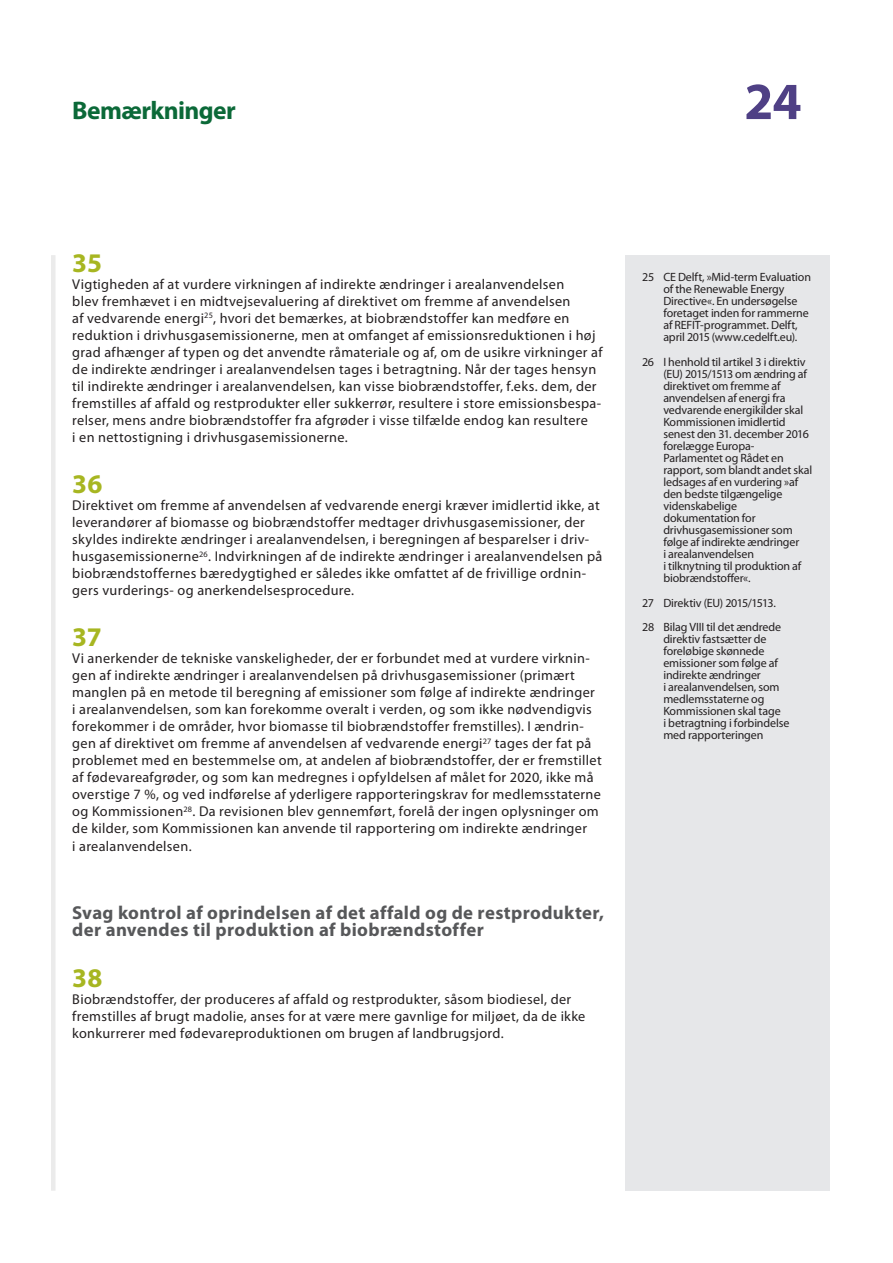
<style>
.page{position:relative;width:893px;height:1263px;background:#fff}
.page>*{position:absolute;margin:0;border:0;box-sizing:border-box;transform-origin:0 0}
.t1{font:700 52.5px "Myriad Pro";color:#4f4085}
.E_05_-_CHAP__1__TEXT{font:700 27px "Myriad Pro";color:#a7b621}
.t2{font:700 25.5px "Myriad Pro";letter-spacing:-.025em;color:#0b6938}
.E_03_-_CHAP__TITRE_A{font:700 18.75px/17px "Myriad Pro";letter-spacing:.02em;color:#57585a}
.E_05_-_CHAP__1__TEXT-2{font:14.25px/17px "Myriad Pro";letter-spacing:.025em;color:#231f20}
.E_08_-_CHAP__FOOTNOT{font:12px/12px "Myriad Pro";letter-spacing:-.01em;color:#231f20}
</style>
<div class="page">
<div style="left:51px;top:255px;width:5px;height:936px;background:#ebebeb"></div>
<div style="left:625px;top:255px;width:204px;height:936px;background:#e6e7e9"></div>
<h3 class="t2" style="left:72px;top:94px;width:165px">Bemærkninger</h3>
<h1 class="t1" style="left:744px;top:67px;width:59px">24</h1>
<p class="E_05_-_CHAP__1__TEXT" style="left:72px;top:245px;width:31px">35</p>
<p class="E_05_-_CHAP__1__TEXT-2" style="left:72px;top:276px;width:532px">Vigtigheden af at vurdere virkningen af indirekte ændringer i arealanvendelsen<br>blev fremhævet i en midtvejsevaluering af direktivet om fremme af anvendelsen<br>af vedvarende energi<sup>25</sup>, hvori det bemærkes, at biobrændstoffer kan medføre en reduktion i drivhusgasemissionerne, men at omfanget af emissionsreduktionen i høj grad afhænger af typen og det anvendte råmateriale og af, om de usikre virkninger af de indirekte ændringer i arealanvendelsen tages i betragtning. Når der tages hensyn til indirekte ændringer i arealanvendelsen, kan visse biobrændstoffer, f.eks. dem, der fremstilles af affald og restprodukter eller sukkerrør, resultere i store emissionsbespa&shy;relser, mens andre biobrændstoffer fra afgrøder i visse tilfælde endog kan resultere<br>i en nettostigning i drivhusgasemissionerne.</p>
<p class="E_05_-_CHAP__1__TEXT" style="left:72px;top:467px;width:32px">36</p>
<p class="E_05_-_CHAP__1__TEXT-2" style="left:72px;top:497px;width:532px">Direktivet om fremme af anvendelsen af vedvarende energi kræver imidlertid ikke, at leverandører af biomasse og biobrændstoffer medtager drivhusgasemissioner, der skyldes indirekte ændringer i arealanvendelsen, i beregningen af besparelser i driv&shy;husgasemissionerne<sup>26</sup>. Indvirkningen af de indirekte ændringer i arealanvendelsen på biobrændstoffernes bæredygtighed er således ikke omfattet af de frivillige ordnin&shy;gers vurderings- og anerkendelsesprocedure.</p>
<p class="E_05_-_CHAP__1__TEXT" style="left:72px;top:620px;width:31px">37</p>
<p class="E_05_-_CHAP__1__TEXT-2" style="left:72px;top:650px;width:531px">Vi anerkender de tekniske vanskeligheder, der er forbundet med at vurdere virknin&shy;gen af indirekte ændringer i arealanvendelsen på drivhusgasemissioner (primært manglen på en metode til beregning af emissioner som følge af indirekte ændringer i arealanvendelsen, som kan forekomme overalt i verden, og som ikke nødvendigvis forekommer i de områder, hvor biomasse til biobrændstoffer fremstilles). I ændrin&shy;gen af direktivet om fremme af anvendelsen af vedvarende energi<sup>27</sup> tages der fat på problemet med en bestemmelse om, at andelen af biobrændstoffer, der er fremstillet af fødevareafgrøder, og som kan medregnes i opfyldelsen af målet for 2020, ikke må overstige 7 %, og ved indførelse af yderligere rapporteringskrav for medlemsstaterne og Kommissionen<sup>28</sup>. Da revisionen blev gennemført, forelå der ingen oplysninger om de kilder, som Kommissionen kan anvende til rapportering om indirekte ændringer<br>i arealanvendelsen.</p>
<p class="E_03_-_CHAP__TITRE_A" style="left:72px;top:903px;width:533px">Svag kontrol af oprindelsen af det affald og de restprodukter, der anvendes til produktion af biobrændstoffer</p>
<p class="E_05_-_CHAP__1__TEXT" style="left:72px;top:960px;width:32px">38</p>
<p class="E_05_-_CHAP__1__TEXT-2" style="left:72px;top:990px;width:515px">Biobrændstoffer, der produceres af affald og restprodukter, såsom biodiesel, der fremstilles af brugt madolie, anses for at være mere gavnlige for miljøet, da de ikke konkurrerer med fødevareproduktionen om brugen af landbrugsjord.</p>
<p class="E_08_-_CHAP__FOOTNOT" style="left:663px;top:271px;width:149px;text-indent:-21px">25 CE Delft, »Mid-term Evaluation of the Renewable Energy<br>Directive«. En undersøgelse foretaget inden for rammerne af REFIT-programmet. Delft, april 2015 (www.cedelft.eu).</p>
<p class="E_08_-_CHAP__FOOTNOT" style="left:663px;top:356px;width:150px;text-indent:-21px">26 I henhold til artikel 3 i direktiv (EU) 2015/1513 om ændring af direktivet om fremme af anvendelsen af energi fra vedvarende energikilder skal<br>Kommissionen imidlertid senest den 31. december 2016 forelægge Europa-<br>Parlamentet og Rådet en rapport, som blandt andet skal ledsages af en vurdering »af den bedste tilgængelige videnskabelige dokumentation for drivhusgasemissioner som følge af indirekte ændringer<br>i arealanvendelsen<br>i tilknytning til produktion af biobrændstoffer«.</p>
<p class="E_08_-_CHAP__FOOTNOT" style="left:642px;top:596px;width:135px">27 Direktiv (EU) 2015/1513.</p>
<p class="E_08_-_CHAP__FOOTNOT" style="left:663px;top:621px;width:128px;text-indent:-21px">28 Bilag VIII til det ændrede direktiv fastsætter de foreløbige skønnede emissioner som følge af indirekte ændringer<br>i arealanvendelsen, som medlemsstaterne og<br>Kommissionen skal tage<br>i betragtning i forbindelse med rapporteringen</p>
</div>
